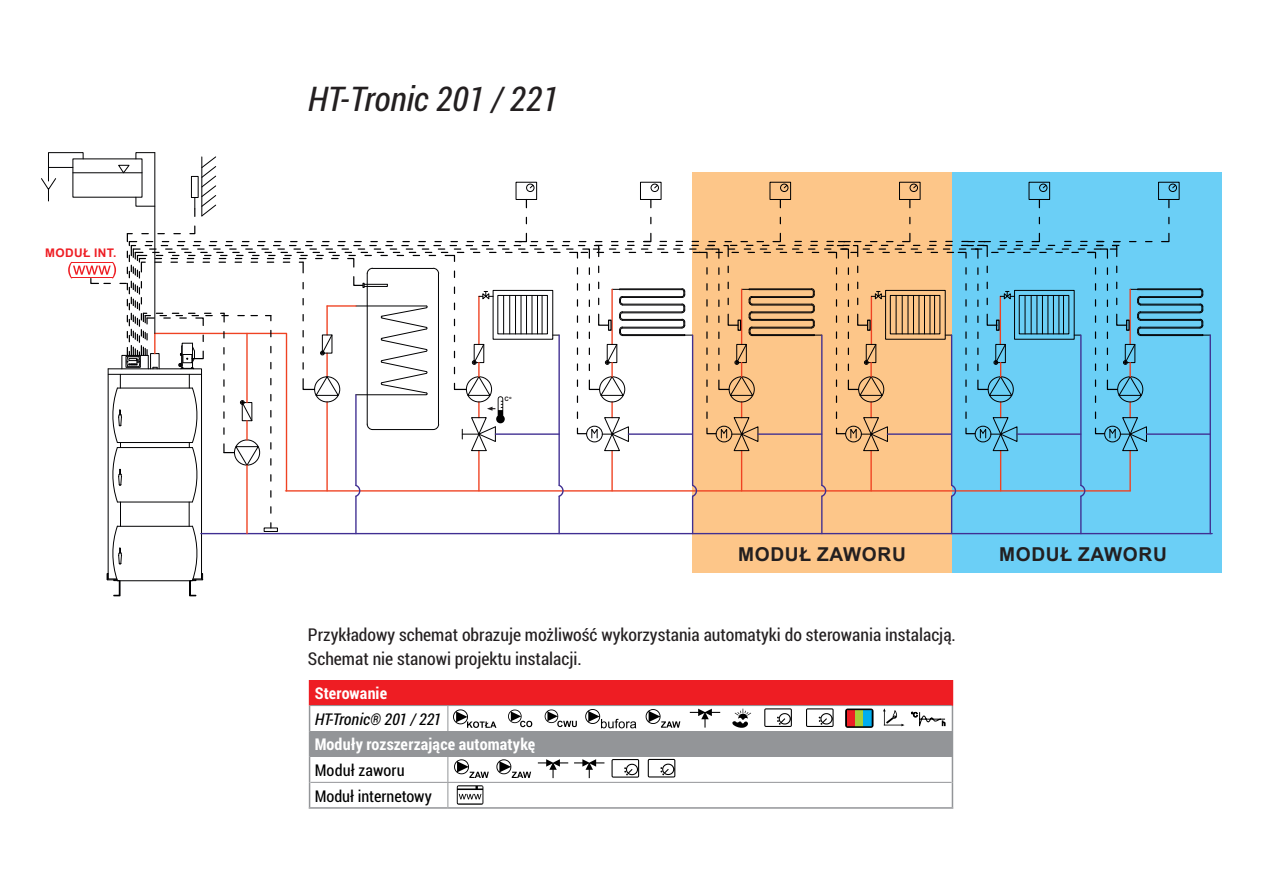
<style>
.page{position:relative;width:1263px;height:893px;background:#fff}
.page>*{position:absolute;margin:0;border:0;box-sizing:border-box;transform-origin:0 0}
.t1{font:italic 34.05px "Roboto Condensed";color:#231f20}
.t2{font:700 19.2px "Arial";letter-spacing:.035em;color:#231f20}
.t3{font:17.7px/23.4px "Roboto Condensed";color:#231f20}
.t4{font:700 16.2px "Roboto Condensed";letter-spacing:.01em;color:#fff}
.t5{font:16.2px/25.8px "Roboto Condensed";color:#000}
.t6{font:italic 16.2px "Roboto Condensed";letter-spacing:-.015em;color:#000}
.t7{font:700 11.85px "Arial";letter-spacing:.035em;color:#ee1d23}
.t8{font:700 6.15px "Arial";color:#231f20}
.t9{font:700 4.05px "Arial";color:#231f20}
</style>
<div class="page">
<div style="left:310px;top:680px;width:642px;height:26px;background:#ee1d23"></div>
<svg style="left:310px;top:706px;width:642px;height:101px"></svg>
<div style="left:310px;top:731px;width:642px;height:26px;background:#939598"></div>
<hr style="left:310px;top:705px;width:138px;height:1px;background:#939598">
<hr style="left:448px;top:705px;width:503px;height:1px;background:#939598">
<hr style="left:310px;top:782px;width:138px;height:1px;background:#939598">
<hr style="left:448px;top:782px;width:503px;height:1px;background:#939598">
<svg style="left:447px;top:757px;width:1px;height:50px"></svg>
<hr style="left:309px;top:807px;width:139px;height:2px;background:#939598">
<hr style="left:448px;top:807px;width:505px;height:2px;background:#939598">
<svg style="left:309px;top:680px;width:1px;height:127px"></svg>
<svg style="left:952px;top:680px;width:1px;height:127px"></svg>
<svg style="left:447px;top:706px;width:49px;height:25px"></svg>
<svg style="left:508px;top:709px;width:24px;height:18px"></svg>
<svg style="left:545px;top:709px;width:32px;height:18px"></svg>
<svg style="left:585px;top:709px;width:51px;height:19px"></svg>
<svg style="left:646px;top:709px;width:34px;height:19px"></svg>
<svg style="left:690px;top:709px;width:30px;height:19px"></svg>
<svg style="left:732px;top:709px;width:19px;height:19px"></svg>
<svg style="left:764px;top:708px;width:28px;height:19px"></svg>
<svg style="left:806px;top:708px;width:28px;height:19px"></svg>
<svg style="left:845px;top:708px;width:28px;height:20px"></svg>
<svg style="left:883px;top:708px;width:21px;height:18px"></svg>
<svg style="left:911px;top:711px;width:35px;height:16px"></svg>
<svg style="left:454px;top:759px;width:35px;height:19px"></svg>
<svg style="left:496px;top:759px;width:35px;height:19px"></svg>
<svg style="left:538px;top:759px;width:30px;height:19px"></svg>
<svg style="left:574px;top:759px;width:30px;height:19px"></svg>
<svg style="left:611px;top:759px;width:28px;height:19px"></svg>
<svg style="left:648px;top:759px;width:27px;height:18px"></svg>
<svg style="left:457px;top:785px;width:26px;height:20px"></svg>
<div style="left:952px;top:172px;width:269px;height:401px;background:#6bcff6"></div>
<div style="left:692px;top:172px;width:260px;height:401px;background:#fdc689"></div>
<hr style="left:1000px;top:296px;width:1px;height:48px;background:#ef4222">
<div style="left:1014px;top:290px;width:61px;height:50px;border:1px solid #000002"></div>
<svg style="left:1000px;top:291px;width:14px;height:9px"></svg>
<div style="left:1019px;top:295px;width:50px;height:39px;border:1px solid #000002"></div>
<hr style="left:1024px;top:295px;width:1px;height:39px;background:#000002">
<hr style="left:1031px;top:295px;width:1px;height:39px;background:#000002">
<hr style="left:1036px;top:295px;width:1px;height:39px;background:#000002">
<hr style="left:1042px;top:295px;width:1px;height:39px;background:#000002">
<hr style="left:1047px;top:295px;width:1px;height:39px;background:#000002">
<hr style="left:1053px;top:295px;width:1px;height:39px;background:#000002">
<hr style="left:1058px;top:295px;width:1px;height:39px;background:#000002">
<hr style="left:1063px;top:295px;width:1px;height:39px;background:#000002">
<hr style="left:924px;top:295px;width:1px;height:39px;background:#000002">
<hr style="left:929px;top:295px;width:1px;height:39px;background:#000002">
<hr style="left:934px;top:295px;width:1px;height:39px;background:#000002">
<hr style="left:201px;top:533px;width:1010px;height:2px;background:#402f92">
<hr style="left:286px;top:490px;width:843px;height:2px;background:#ef4222">
<hr style="left:887px;top:433px;width:64px;height:2px;background:#402f92">
<hr style="left:1000px;top:451px;width:1px;height:40px;background:#ef4222">
<hr style="left:1017px;top:433px;width:64px;height:2px;background:#402f92">
<div style="left:1028px;top:182px;width:22px;height:18px;border:1px solid #000002"></div>
<div style="left:1039px;top:184px;width:8px;height:8px;border:1px solid #000002;border-radius:50%"></div>
<svg style="left:1042px;top:184px;width:5px;height:5px"></svg>
<svg style="left:965px;top:300px;width:2px;height:6px"></svg>
<svg style="left:965px;top:284px;width:2px;height:6px"></svg>
<svg style="left:965px;top:268px;width:2px;height:6px"></svg>
<svg style="left:986px;top:298px;width:2px;height:7px"></svg>
<svg style="left:986px;top:282px;width:2px;height:7px"></svg>
<svg style="left:986px;top:266px;width:2px;height:7px"></svg>
<hr style="left:1129px;top:451px;width:2px;height:40px;background:#ef4222">
<hr style="left:1209px;top:335px;width:2px;height:199px;background:#402f92">
<div style="left:1158px;top:182px;width:21px;height:18px;border:1px solid #000002"></div>
<div style="left:1168px;top:184px;width:9px;height:8px;border:1px solid #000002;border-radius:50%"></div>
<svg style="left:1171px;top:184px;width:6px;height:5px"></svg>
<svg style="left:1094px;top:282px;width:116px;height:170px"></svg>
<svg style="left:1161px;top:232px;width:9px;height:11px"></svg>
<svg style="left:927px;top:241px;width:10px;height:12px"></svg>
<svg style="left:943px;top:232px;width:177px;height:27px"></svg>
<hr style="left:951px;top:335px;width:1px;height:150px;background:#402f92">
<hr style="left:951px;top:496px;width:1px;height:38px;background:#402f92">
<svg style="left:950px;top:484px;width:7px;height:14px"></svg>
<hr style="left:1080px;top:335px;width:1px;height:150px;background:#402f92">
<hr style="left:1080px;top:496px;width:1px;height:38px;background:#402f92">
<svg style="left:1079px;top:484px;width:7px;height:14px"></svg>
<svg style="left:965px;top:313px;width:53px;height:139px"></svg>
<svg style="left:41px;top:152px;width:880px;height:445px"></svg>
<p class="t7" style="left:45px;top:248px;width:73px">MODUŁ INT.</p>
<h1 class="t1" style="left:308px;top:75px;width:252px">HT-Tronic 201 / 221</h1>
<p class="t9" style="left:509px;top:396px;width:4px">o</p>
<p class="t8" style="left:504px;top:396px;width:6px">C</p>
<p class="t2" style="left:738px;top:547px;width:169px">MODUŁ ZAWORU</p>
<p class="t2" style="left:999px;top:547px;width:169px">MODUŁ ZAWORU</p>
<p class="t3" style="left:308px;top:623px;width:649px">Przykładowy schemat obrazuje możliwość wykorzystania automatyki do sterowania instalacją.<br>Schemat nie stanowi projektu instalacji.</p>
<p class="t4" style="left:315px;top:682px;width:74px">Sterowanie</p>
<p class="t6" style="left:315px;top:708px;width:128px">HT-Tronic® 201 / 221</p>
<p class="t4" style="left:315px;top:733px;width:222px">Moduły rozszerzające automatykę</p>
<p class="t5" style="left:315px;top:757px;width:119px">Moduł zaworu<br>Moduł internetowy</p>
</div>
